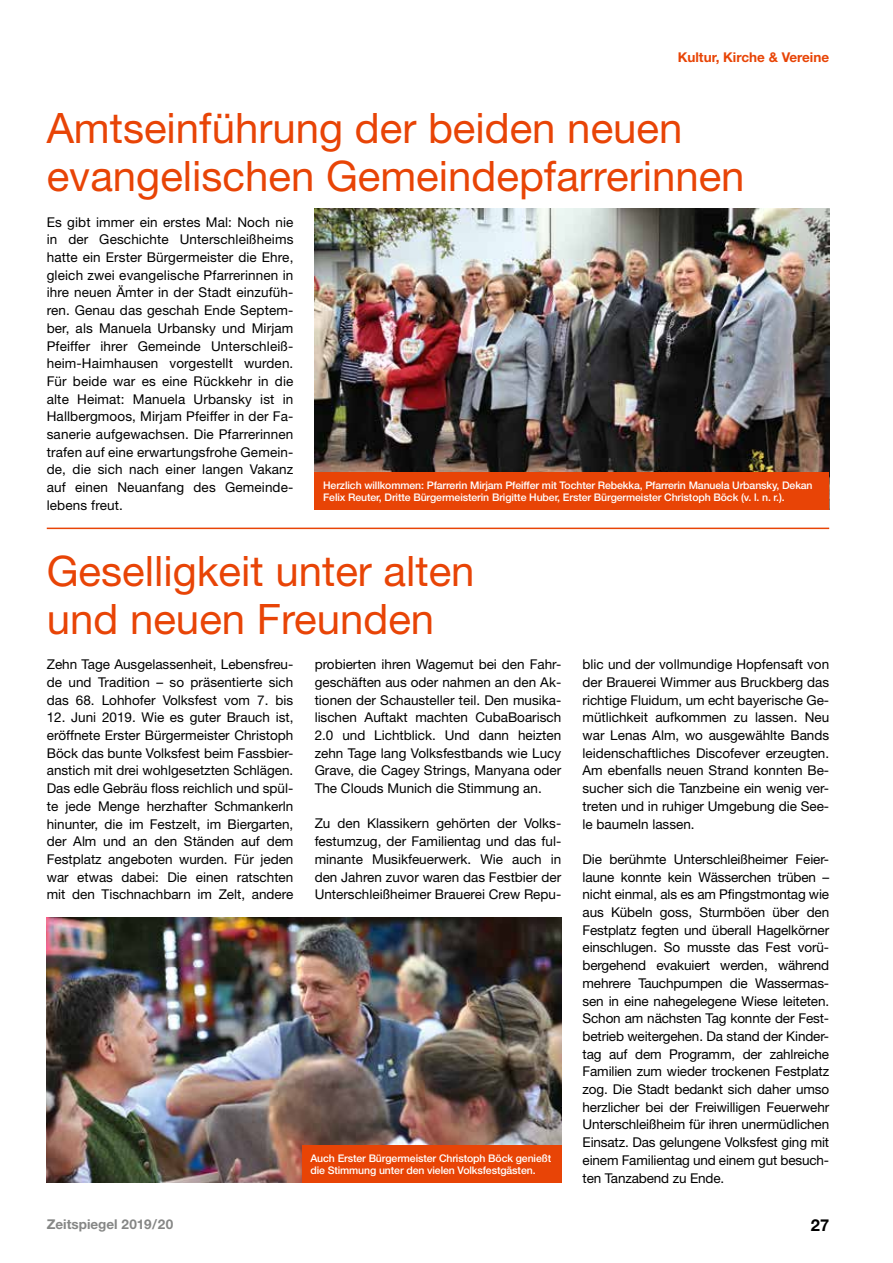
<style>
.page{position:relative;width:893px;height:1263px;background:#fff}
.page>*{position:absolute;margin:0;border:0;box-sizing:border-box;transform-origin:0 0}
.t1{font:42px/48px "Helvetica Neue";color:#e84406}
.t2{font:700 16.5px "Helvetica Neue";color:#000}
.t3{font:13.5px/17.7px "Helvetica Neue";color:#000}
.t4{font:700 13.5px "Helvetica Neue";color:#e84406}
.t5{font:700 13.5px "Helvetica Neue";color:#868786}
.t6{font:500 10.5px/12px "Helvetica Neue";letter-spacing:-.01em;color:#fff}
</style>
<div class="page">
<img style="left:315px;top:209px;width:514px;height:264px">
<div style="left:315px;top:473px;width:514px;height:37px;background:#e84406"></div>
<hr style="left:47px;top:528px;width:782px;height:1px;background:#e84406">
<img style="left:47px;top:917px;width:514px;height:265px">
<div style="left:302px;top:1145px;width:259px;height:37px;background:#e84406"></div>
<p class="t4" style="left:678px;top:48px;width:153px">Kultur, Kirche &amp; Vereine</p>
<h1 class="t1" style="left:47px;top:104px;width:699px">Amtseinführung der beiden neuen evangelischen Gemeindepfarrerinnen</h1>
<p class="t3" style="left:47px;top:213px;width:248px">Es gibt immer ein erstes Mal: Noch nie in der Geschichte Unterschleißheims hatte ein Erster Bürgermeister die Ehre, gleich zwei evangelische Pfarrerinnen in ihre neuen Ämter in der Stadt einzufüh&shy;ren. Genau das geschah Ende Septem&shy;ber, als Manuela Urbansky und Mirjam Pfeiffer ihrer Gemeinde Unterschleiß&shy;heim-Haimhausen vorgestellt wurden.<br>Für beide war es eine Rückkehr in die alte Heimat: Manuela Urbansky ist in Hallbergmoos, Mirjam Pfeiffer in der Fa&shy;sanerie aufgewachsen. Die Pfarrerinnen trafen auf eine erwartungsfrohe Gemein&shy;de, die sich nach einer langen Vakanz auf einen Neuanfang des Gemeinde&shy;lebens freut.</p>
<p class="t6" style="left:323px;top:479px;width:491px">Herzlich willkommen: Pfarrerin Mirjam Pfeiffer mit Tochter Rebekka, Pfarrerin Manuela Urbansky, Dekan<br>Felix Reuter, Dritte Bürgermeisterin Brigitte Huber, Erster Bürgermeister Christoph Böck (v. l. n. r.).</p>
<h1 class="t1" style="left:47px;top:546px;width:429px">Geselligkeit unter alten und neuen Freunden</h1>
<p class="t3" style="left:47px;top:655px;width:248px;text-align:justify">Zehn Tage Ausgelassenheit, Lebensfreu&shy;de und Tradition – so präsentierte sich das 68. Lohhofer Volksfest vom 7. bis</p>
<p class="t3" style="left:47px;top:708px;width:248px">12. Juni 2019. Wie es guter Brauch ist, eröffnete Erster Bürgermeister Christoph Böck das bunte Volksfest beim Fassbier&shy;anstich mit drei wohlgesetzten Schlägen.<br>Das edle Gebräu floss reichlich und spül&shy;te jede Menge herzhafter Schmankerln hinunter, die im Festzelt, im Biergarten, der Alm und an den Ständen auf dem Festplatz angeboten wurden. Für jeden war etwas dabei: Die einen ratschten mit den Tischnachbarn im Zelt, andere</p>
<p class="t3" style="left:315px;top:655px;width:248px;text-align:justify">probierten ihren Wagemut bei den Fahr&shy;geschäften aus oder nahmen an den Ak&shy;tionen der Schausteller teil. Den musika&shy;lischen Auftakt machten CubaBoarisch 2.0 und Lichtblick. Und dann heizten zehn Tage lang Volksfestbands wie Lucy Grave, die Cagey Strings, Manyana oder The Clouds Munich die Stimmung an.</p>
<p class="t3" style="left:315px;top:815px;width:248px;text-align:justify">Zu den Klassikern gehörten der Volks&shy;festumzug, der Familientag und das ful&shy;minante Musikfeuerwerk. Wie auch in den Jahren zuvor waren das Festbier der Unterschleißheimer Brauerei Crew Repu-</p>
<p class="t6" style="left:310px;top:1152px;width:242px">Auch Erster Bürgermeister Christoph Böck genießt die Stimmung unter den vielen Volksfestgästen.</p>
<p class="t3" style="left:583px;top:655px;width:248px">blic und der vollmundige Hopfensaft von der Brauerei Wimmer aus Bruckberg das richtige Fluidum, um echt bayerische Ge&shy;mütlichkeit aufkommen zu lassen. Neu war Lenas Alm, wo ausgewählte Bands leidenschaftliches Discofever erzeugten.<br>Am ebenfalls neuen Strand konnten Be&shy;sucher sich die Tanzbeine ein wenig ver&shy;treten und in ruhiger Umgebung die See&shy;le baumeln lassen.</p>
<p class="t3" style="left:583px;top:850px;width:248px">Die berühmte Unterschleißheimer Feier&shy;laune konnte kein Wässerchen trüben – nicht einmal, als es am Pfingstmontag wie aus Kübeln goss, Sturmböen über den Festplatz fegten und überall Hagelkörner einschlugen. So musste das Fest vorü&shy;bergehend evakuiert werden, während mehrere Tauchpumpen die Wassermas&shy;sen in eine nahegelegene Wiese leiteten.<br>Schon am nächsten Tag konnte der Fest&shy;betrieb weitergehen. Da stand der Kinder&shy;tag auf dem Programm, der zahlreiche Familien zum wieder trockenen Festplatz zog. Die Stadt bedankt sich daher umso herzlicher bei der Freiwilligen Feuerwehr Unterschleißheim für ihren unermüdlichen Einsatz. Das gelungene Volksfest ging mit einem Familientag und einem gut besuch&shy;ten Tanzabend zu Ende.</p>
<p class="t5" style="left:47px;top:1215px;width:128px">Zeitspiegel 2019/20</p>
<p class="t2" style="left:811px;top:1215px;width:20px">27</p>
</div>
